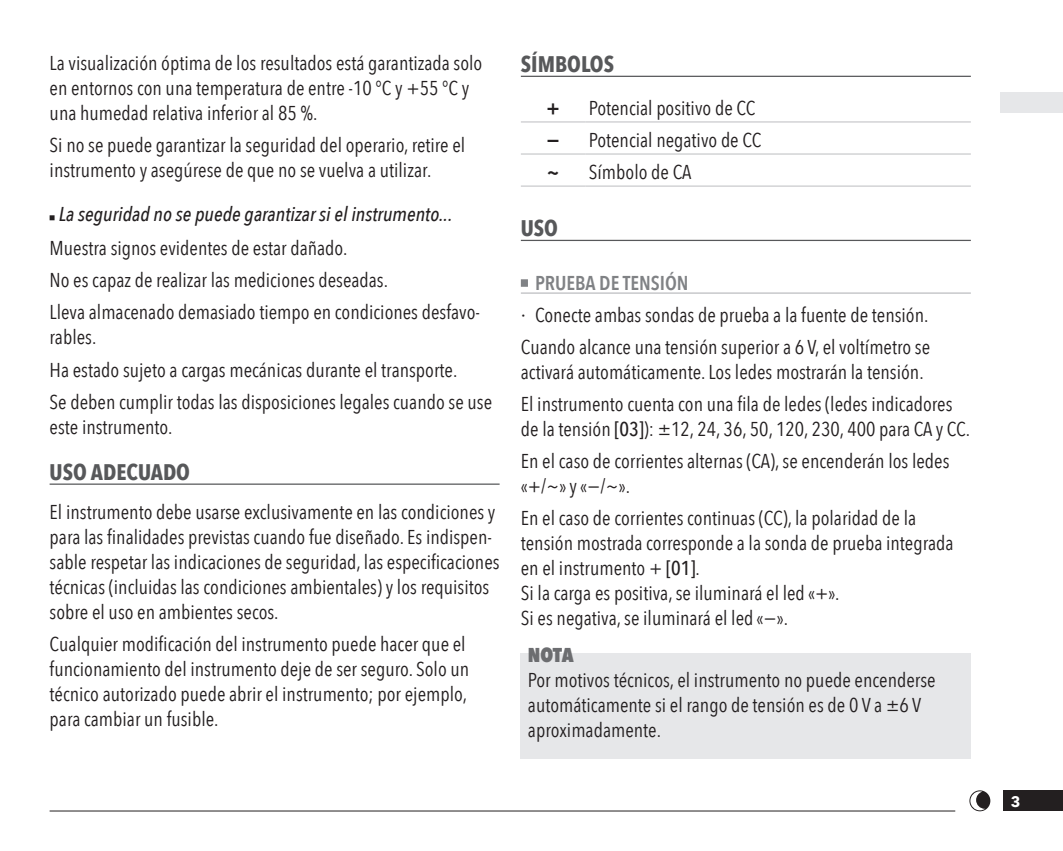
<style>
.page{position:relative;width:1063px;height:851px;background:#fff}
.page>*{position:absolute;margin:0;border:0;box-sizing:border-box;transform-origin:0 0}
.TITLE_-_NIV1{font:700 22.5px "Avenir Next Condensed";color:#57585a}
.TEKST{font:20px/25px "Avenir Next Condensed";color:#231f20}
.TEKST_-_NOTE_IMPORTANT{font:20px/25px "Avenir Next Condensed";color:#231f20}
.TITLE_-_NIV4{font:italic 500 20px "Avenir Next Condensed";color:#231f20}
.TITLE_-_NIV2{font:600 20px "Avenir Next Condensed";color:#808285}
.TITLE_-_NOTE_IMPORTANT{font:800 20px "Avenir Next Condensed";color:#6c6d70}
.TEKST-2{font:600 20px "Avenir Next Condensed";color:#231f20}
.t1{font:700 15px "Avenir Next";color:#fff}
.s1{font-family:"Avenir Next"}
.s2{font-weight:500}
</style>
<div class="page">
<div style="left:1004px;top:790px;width:59px;height:20px;background:#231f20"></div>
<hr style="left:50px;top:810px;width:905px;height:1px;background:#231f20">
<div style="left:1001px;top:92px;width:62px;height:21px;background:#e6e7e9"></div>
<svg style="left:969px;top:790px;width:21px;height:21px"></svg>
<svg style="left:50px;top:215px;width:5px;height:5px"></svg>
<hr style="left:50px;top:483px;width:450px;height:1px;background:#57585a">
<hr style="left:521px;top:76px;width:450px;height:1px;background:#57585a">
<hr style="left:521px;top:240px;width:450px;height:1px;background:#57585a">
<div style="left:521px;top:279px;width:7px;height:8px;background:#808285"></div>
<hr style="left:521px;top:292px;width:450px;height:2px;background:#bcbdc0">
<div style="left:521px;top:653px;width:450px;height:105px;background:#e6e7e9"></div>
<hr style="left:521px;top:121px;width:64px;height:1px;background:#bcbdc0">
<hr style="left:585px;top:121px;width:386px;height:1px;background:#bcbdc0">
<hr style="left:521px;top:153px;width:64px;height:1px;background:#bcbdc0">
<hr style="left:585px;top:153px;width:386px;height:1px;background:#bcbdc0">
<hr style="left:521px;top:186px;width:64px;height:1px;background:#bcbdc0">
<hr style="left:585px;top:186px;width:386px;height:1px;background:#bcbdc0">
<p class="TEKST" style="left:50px;top:49px;width:434px">La visualización óptima de los resultados está garantizada solo en entornos con una temperatura de entre -10 °C y +55 °C y una humedad relativa inferior al 85 %.</p>
<p class="TEKST" style="left:50px;top:131px;width:417px">Si no se puede garantizar la seguridad del operario, retire el instrumento y asegúrese de que no se vuelva a utilizar.</p>
<p class="TITLE_-_NIV4" style="left:59px;top:201px;width:395px">La seguridad no se puede garantizar si el instrumento...</p>
<p class="TEKST" style="left:50px;top:235px;width:299px">Muestra signos evidentes de estar dañado.</p>
<p class="TEKST" style="left:50px;top:267px;width:340px">No es capaz de realizar las mediciones deseadas.</p>
<p class="TEKST" style="left:50px;top:299px;width:432px">Lleva almacenado demasiado tiempo en condiciones desfavo&shy;rables.</p>
<p class="TEKST" style="left:50px;top:356px;width:409px">Ha estado sujeto a cargas mecánicas durante el transporte.</p>
<p class="TEKST" style="left:50px;top:388px;width:444px">Se deben cumplir todas las disposiciones legales cuando se use este instrumento.</p>
<p class="TITLE_-_NIV1" style="left:50px;top:458px;width:142px">USO ADECUADO</p>
<p class="TEKST" style="left:50px;top:498px;width:452px">El instrumento debe usarse exclusivamente en las condiciones y para las finalidades previstas cuando fue diseñado. Es indispen&shy;sable respetar las indicaciones de seguridad, las especificaciones técnicas (incluidas las condiciones ambientales) y los requisitos sobre el uso en ambientes secos.</p>
<p class="TEKST" style="left:50px;top:630px;width:421px">Cualquier modificación del instrumento puede hacer que el funcionamiento del instrumento deje de ser seguro. Solo un técnico autorizado puede abrir el instrumento; por ejemplo, para cambiar un fusible.</p>
<p class="TITLE_-_NIV1" style="left:521px;top:50px;width:95px">SÍMBOLOS</p>
<p class="TEKST-2" style="left:546px;top:91px;width:15px">+</p>
<p class="TEKST" style="left:589px;top:94px;width:168px">Potencial positivo de CC</p>
<p class="TEKST-2" style="left:546px;top:123px;width:15px">−</p>
<p class="TEKST" style="left:589px;top:126px;width:174px">Potencial negativo de CC</p>
<p class="TEKST-2" style="left:546px;top:155px;width:15px">~</p>
<p class="TEKST" style="left:589px;top:158px;width:104px">Símbolo de CA</p>
<p class="TITLE_-_NIV1" style="left:521px;top:214px;width:39px">USO</p>
<p class="TITLE_-_NIV2" style="left:535px;top:265px;width:155px">PRUEBA DE TENSIÓN</p>
<p class="TEKST" style="left:521px;top:301px;width:409px"><span class="s1">·</span> Conecte ambas sondas de prueba a la fuente de tensión.</p>
<p class="TEKST" style="left:521px;top:333px;width:411px">Cuando alcance una tensión superior a 6 V, el voltímetro se activará automáticamente. Los ledes mostrarán la tensión.</p>
<p class="TEKST" style="left:521px;top:390px;width:451px">El instrumento cuenta con una fila de ledes (ledes indicadores de la tensión <span class="s2">[03]</span>): ±12, 24, 36, 50, 120, 230, 400 para CA y CC.</p>
<p class="TEKST" style="left:521px;top:447px;width:430px">En el caso de corrientes alternas (CA), se encenderán los ledes «+/~» y«−/~».</p>
<p class="TEKST" style="left:521px;top:504px;width:434px">En el caso de corrientes continuas (CC), la polaridad de la tensión mostrada corresponde a la sonda de prueba integrada en el instrumento + <span class="s2">[01]</span>.<br>Si la carga es positiva, se iluminará el led «+».<br>Si es negativa, se iluminará el led «−».</p>
<p class="TITLE_-_NOTE_IMPORTANT" style="left:528px;top:642px;width:47px">NOTA</p>
<p class="TEKST_-_NOTE_IMPORTANT" style="left:528px;top:666px;width:409px">Por motivos técnicos, el instrumento no puede encenderse automáticamente si el rango de tensión es de 0 V a <span class="s1">±</span>6 V aproximadamente.</p>
<p class="t1" style="left:1011px;top:788px;width:11px">3</p>
</div>
